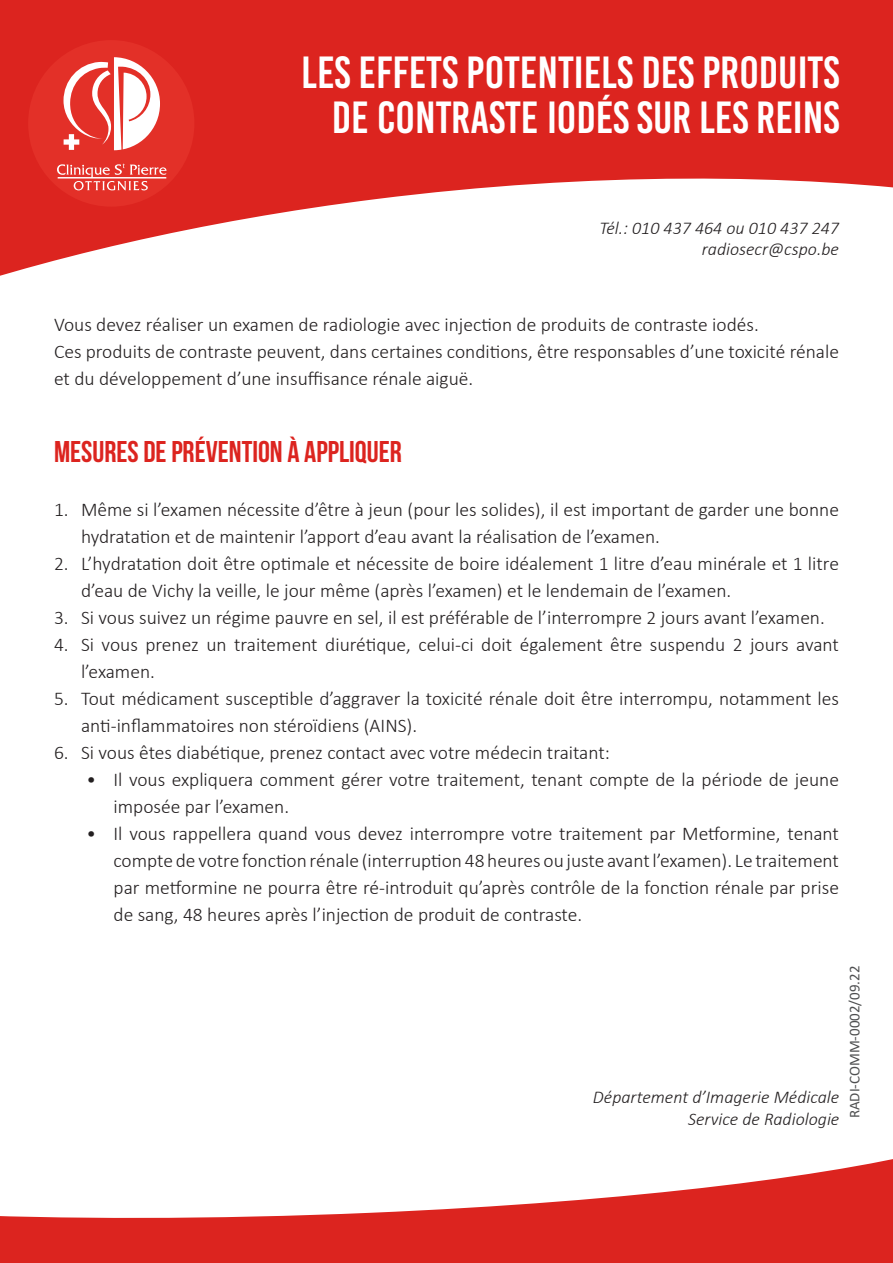
<style>
.page{position:relative;width:893px;height:1263px;background:#fff}
.page>*{position:absolute;margin:0;border:0;box-sizing:border-box;transform-origin:0 0}
.t1{font:45px "Bebas Kai";color:#fff}
.t2{font:700 30px "Bebas Neue";color:#dc241f}
.t3{font:300 19.5px/27px "Calibri";color:#231f20}
.t4{font:italic 300 18px "Calibri";color:#231f20}
.t5{font:15px "Calibri";color:#4e4f50}
</style>
<div class="page">
<svg style="left:0;top:0;width:893px;height:276px;fill:#dc241f"></svg>
<div style="left:28px;top:40px;width:166px;height:167px;background:#e33028;border-radius:50%"></div>
<svg style="left:57px;top:57px;width:110px;height:133px"></svg>
<svg style="left:0;top:1159px;width:893px;height:104px;fill:#dc241f"></svg>
<p class="t1" style="left:301px;top:48px;width:540px">LES EFFETS POTENTIELS DES PRODUITS</p>
<p class="t1" style="left:332px;top:93px;width:509px">DE CONTRASTE IODÉS SUR LES REINS</p>
<p class="t4" style="left:599px;top:217px;width:241px">Tél.: 010 437 464 ou 010 437 247</p>
<p class="t4" style="left:702px;top:238px;width:139px">radiosecr@cspo.be</p>
<p class="t3" style="left:54px;top:311px;width:706px">Vous devez réaliser un examen de radiologie avec injection de produits de contraste iodés.</p>
<p class="t3" style="left:54px;top:338px;width:786px">Ces produits de contraste peuvent, dans certaines conditions, être responsables d’une toxicité rénale et du développement d’une insuffisance rénale aiguë.</p>
<p class="t2" style="left:54px;top:435px;width:349px">MESURES DE PRÉVENTION À APPLIQUER</p>
<p class="t3" style="left:81px;top:496px;width:759px;text-indent:-27px">1. Même si l’examen nécessite d’être à jeun (pour les solides), il est important de garder une bonne hydratation et de maintenir l’apport d’eau avant la réalisation de l’examen.</p>
<p class="t3" style="left:81px;top:550px;width:759px;text-indent:-27px">2. L’hydratation doit être optimale et nécessite de boire idéalement 1 litre d’eau minérale et 1 litre d’eau de Vichy la veille, le jour même (après l’examen) et le lendemain de l’examen.</p>
<p class="t3" style="left:54px;top:604px;width:772px">3. Si vous suivez un régime pauvre en sel, il est préférable de l’interrompre 2 jours avant l’examen.</p>
<p class="t3" style="left:81px;top:631px;width:759px;text-indent:-27px">4. Si vous prenez un traitement diurétique, celui-ci doit également être suspendu 2 jours avant l’examen.</p>
<p class="t3" style="left:81px;top:685px;width:759px;text-indent:-27px">5. Tout médicament susceptible d’aggraver la toxicité rénale doit être interrompu, notamment les anti-inflammatoires non stéroïdiens (AINS).</p>
<p class="t3" style="left:54px;top:739px;width:557px">6. Si vous êtes diabétique, prenez contact avec votre médecin traitant:</p>
<p class="t3" style="left:114px;top:766px;width:727px;text-indent:-27px">• Il vous expliquera comment gérer votre traitement, tenant compte de la période de jeune imposée par l’examen.</p>
<p class="t3" style="left:114px;top:820px;width:727px;text-align:justify;text-indent:-27px">• Il vous rappellera quand vous devez interrompre votre traitement par Metformine, tenant compte de votre fonction rénale (interruption 48 heures ou juste avant l’examen). Le traitement par metformine ne pourra être ré-introduit qu’après contrôle de la fonction rénale par prise de sang, 48 heures après l’injection de produit de contraste.</p>
<p class="t4" style="left:593px;top:1086px;width:248px">Département d’Imagerie Médicale</p>
<p class="t4" style="left:688px;top:1107px;width:153px">Service de Radiologie</p>
<p class="t5" style="left:844px;top:1118px;width:154px;rotate:-90deg">RADI-COMM-0002/09.22</p>
</div>
